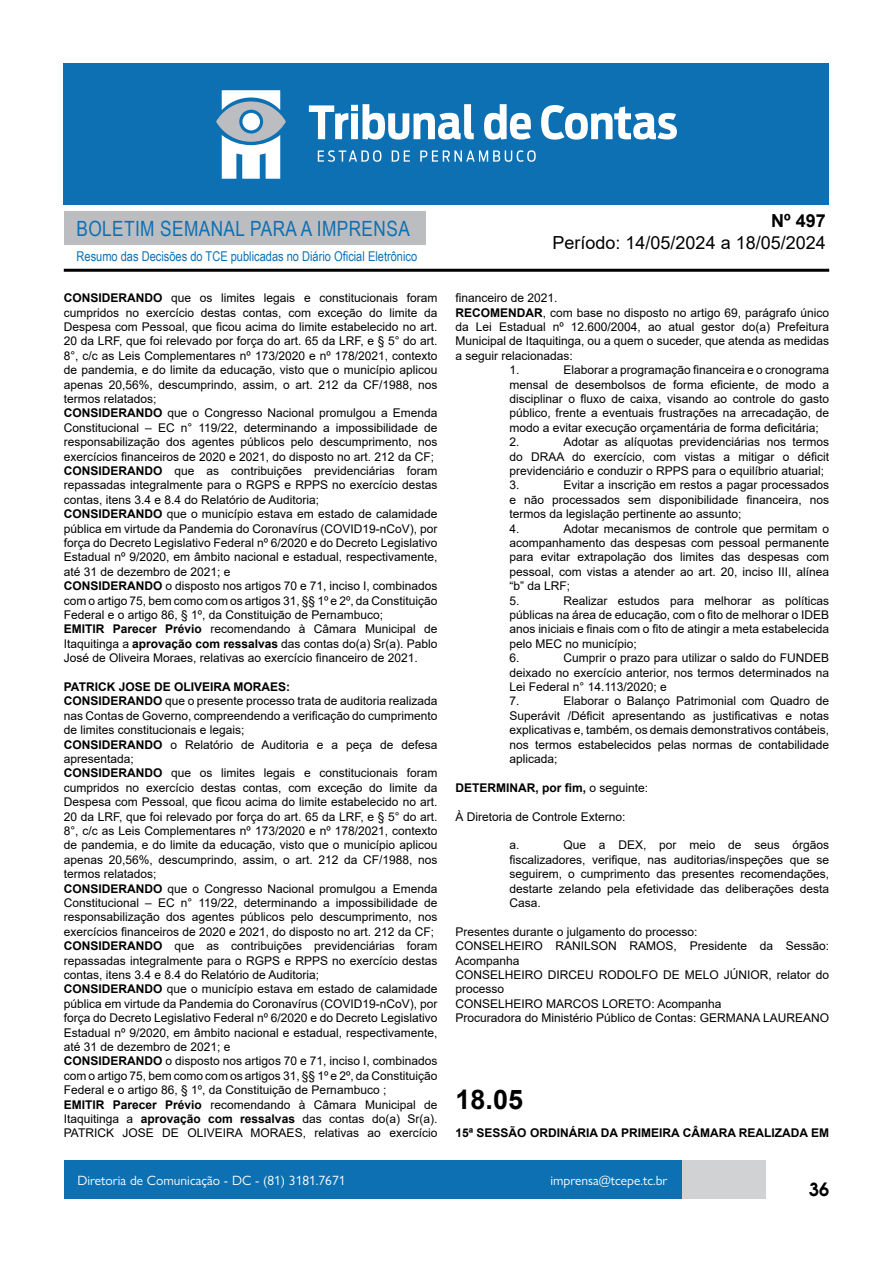
<style>
.page{position:relative;width:893px;height:1263px;background:#fff}
.page>*{position:absolute;margin:0;border:0;box-sizing:border-box;transform-origin:0 0}
.t1{font:700 27px "Arial";color:#000}
.t2{font:21px "Arial Narrow";letter-spacing:.02em;color:#0d70b3}
.t3{font:18px "Arial";color:#000}
.t4{font:700 18px "Arial";color:#000}
.t5{font:600 18px "Avant Garde";color:#000}
.t6{font:13.5px "Gill Sans Nova";color:#fff}
.t7{font:13.5px "Arial Narrow";color:#0d70b3}
.t8{font:12px/14.4px "Arial";color:#000;text-align:justify}
.t9{font:700 12px "Arial";color:#000}
.s1{font-weight:700}
.s2{font-weight:400}
</style>
<div class="page">
<div style="left:148px;top:1160px;width:617px;height:39px;background:#d1d2d4"></div>
<div style="left:64px;top:211px;width:361px;height:33px;background:#bcbdc0"></div>
<hr style="left:64px;top:269px;width:765px;height:3px;background:#000">
<div style="left:64px;top:64px;width:765px;height:141px;background:#0d70b3"></div>
<svg style="left:309px;top:104px;width:165px;height:36px"></svg>
<svg style="left:484px;top:104px;width:47px;height:36px"></svg>
<svg style="left:541px;top:105px;width:136px;height:35px"></svg>
<svg style="left:318px;top:150px;width:63px;height:12px"></svg>
<svg style="left:392px;top:150px;width:18px;height:12px"></svg>
<svg style="left:420px;top:150px;width:116px;height:12px"></svg>
<svg style="left:216px;top:90px;width:70px;height:89px"></svg>
<div style="left:64px;top:1160px;width:617px;height:39px;background:#0d70b3"></div>
<h2 class="t2" style="left:77px;top:213px;width:335px">BOLETIM SEMANAL PARA A IMPRENSA</h2>
<p class="t7" style="left:77px;top:246px;width:342px">Resumo das Decisões do TCE publicadas no Diário Oficial Eletrônico</p>
<p class="t8" style="left:64px;top:291px;width:375px"><span class="s1">CONSIDERANDO</span> que os limites legais e constitucionais foram cumpridos no exercício destas contas, com exceção do limite da Despesa com Pessoal, que ficou acima do limite estabelecido no art.<br>20 da LRF, que foi relevado por força do art. 65 da LRF, e § 5° do art.<br>8°, c/c as Leis Complementares nº 173/2020 e nº 178/2021, contexto de pandemia, e do limite da educação, visto que o município aplicou apenas 20,56%, descumprindo, assim, o art. 212 da CF/1988, nos termos relatados;</p>
<p class="t8" style="left:64px;top:406px;width:375px"><span class="s1">CONSIDERANDO</span> que o Congresso Nacional promulgou a Emenda Constitucional – EC n° 119/22, determinando a impossibilidade de responsabilização dos agentes públicos pelo descumprimento, nos exercícios financeiros de 2020 e 2021, do disposto no art. 212 da CF;</p>
<p class="t8" style="left:64px;top:463px;width:375px"><span class="s1">CONSIDERANDO</span> que as contribuições previdenciárias foram repassadas integralmente para o RGPS e RPPS no exercício destas contas, itens 3.4 e 8.4 do Relatório de Auditoria;</p>
<p class="t8" style="left:64px;top:507px;width:375px"><span class="s1">CONSIDERANDO</span> que o município estava em estado de calamidade pública em virtude da Pandemia do Coronavírus (COVID19-nCoV), por força do Decreto Legislativo Federal nº 6/2020 e do Decreto Legislativo Estadual nº 9/2020, em âmbito nacional e estadual, respectivamente, até 31 de dezembro de 2021; e</p>
<p class="t8" style="left:64px;top:579px;width:375px"><span class="s1">CONSIDERANDO</span> o disposto nos artigos 70 e 71, inciso I, combinados com o artigo 75, bem como com os artigos 31, §§ 1º e 2º, da Constituição Federal e o artigo 86, § 1º, da Constituição de Pernambuco;</p>
<p class="t8" style="left:64px;top:622px;width:375px"><span class="s1">EMITIR Parecer Prévio</span> recomendando à Câmara Municipal de Itaquitinga a <span class="s1">aprovação com ressalvas</span> das contas do(a) Sr(a). Pablo José de Oliveira Moraes, relativas ao exercício financeiro de 2021.</p>
<p class="t9" style="left:64px;top:678px;width:228px">PATRICK JOSE DE OLIVEIRA MORAES:</p>
<p class="t8" style="left:64px;top:694px;width:375px"><span class="s1">CONSIDERANDO</span> que o presente processo trata de auditoria realizada nas Contas de Governo, compreendendo a verificação do cumprimento de limites constitucionais e legais;</p>
<p class="t8" style="left:64px;top:737px;width:375px"><span class="s1">CONSIDERANDO</span> o Relatório de Auditoria e a peça de defesa apresentada;</p>
<p class="t8" style="left:64px;top:766px;width:375px"><span class="s1">CONSIDERANDO</span> que os limites legais e constitucionais foram cumpridos no exercício destas contas, com exceção do limite da Despesa com Pessoal, que ficou acima do limite estabelecido no art.<br>20 da LRF, que foi relevado por força do art. 65 da LRF, e § 5° do art.<br>8°, c/c as Leis Complementares nº 173/2020 e nº 178/2021, contexto de pandemia, e do limite da educação, visto que o município aplicou apenas 20,56%, descumprindo, assim, o art. 212 da CF/1988, nos termos relatados;</p>
<p class="t8" style="left:64px;top:881px;width:375px"><span class="s1">CONSIDERANDO</span> que o Congresso Nacional promulgou a Emenda Constitucional – EC n° 119/22, determinando a impossibilidade de responsabilização dos agentes públicos pelo descumprimento, nos exercícios financeiros de 2020 e 2021, do disposto no art. 212 da CF;</p>
<p class="t8" style="left:64px;top:939px;width:375px"><span class="s1">CONSIDERANDO</span> que as contribuições previdenciárias foram repassadas integralmente para o RGPS e RPPS no exercício destas contas, itens 3.4 e 8.4 do Relatório de Auditoria;</p>
<p class="t8" style="left:64px;top:982px;width:375px"><span class="s1">CONSIDERANDO</span> que o município estava em estado de calamidade pública em virtude da Pandemia do Coronavírus (COVID19-nCoV), por força do Decreto Legislativo Federal nº 6/2020 e do Decreto Legislativo Estadual nº 9/2020, em âmbito nacional e estadual, respectivamente, até 31 de dezembro de 2021; e</p>
<p class="t8" style="left:64px;top:1054px;width:375px"><span class="s1">CONSIDERANDO</span> o disposto nos artigos 70 e 71, inciso I, combinados com o artigo 75, bem como com os artigos 31, §§ 1º e 2º, da Constituição Federal e o artigo 86, § 1º, da Constituição de Pernambuco ;</p>
<p class="t8" style="left:64px;top:1097px;width:375px"><span class="s1">EMITIR Parecer Prévio</span> recomendando à Câmara Municipal de Itaquitinga a <span class="s1">aprovação com ressalvas</span> das contas do(a) Sr(a).<br>PATRICK JOSE DE OLIVEIRA MORAES, relativas ao exercício</p>
<h3 class="t4" style="left:771px;top:208px;width:56px">Nº 497</h3>
<h3 class="t3" style="left:552px;top:230px;width:275px">Período: 14/05/2024 a 18/05/2024</h3>
<p class="t8" style="left:455px;top:291px;width:104px">financeiro de 2021.</p>
<p class="t8" style="left:455px;top:305px;width:375px"><span class="s1">RECOMENDAR</span>, com base no disposto no artigo 69, parágrafo único da Lei Estadual nº 12.600/2004, ao atual gestor do(a) Prefeitura Municipal de Itaquitinga, ou a quem o suceder, que atenda as medidas a seguir relacionadas:</p>
<p class="t8" style="left:509px;top:363px;width:12px">1.</p>
<p class="t8" style="left:509px;top:363px;width:321px;text-indent:54px">Elaborar a programação financeira e o cronograma mensal de desembolsos de forma eficiente, de modo a disciplinar o fluxo de caixa, visando ao controle do gasto público, frente a eventuais frustrações na arrecadação, de modo a evitar execução orçamentária de forma deficitária;</p>
<p class="t8" style="left:509px;top:435px;width:12px">2.</p>
<p class="t8" style="left:509px;top:435px;width:321px;text-indent:54px">Adotar as alíquotas previdenciárias nos termos do DRAA do exercício, com vistas a mitigar o déficit previdenciário e conduzir o RPPS para o equilíbrio atuarial;</p>
<p class="t8" style="left:509px;top:478px;width:12px">3.</p>
<p class="t8" style="left:509px;top:478px;width:321px;text-indent:54px">Evitar a inscrição em restos a pagar processados e não processados sem disponibilidade financeira, nos termos da legislação pertinente ao assunto;</p>
<p class="t8" style="left:509px;top:521px;width:12px">4.</p>
<p class="t8" style="left:509px;top:521px;width:321px;text-indent:54px">Adotar mecanismos de controle que permitam o acompanhamento das despesas com pessoal permanente para evitar extrapolação dos limites das despesas com pessoal, com vistas a atender ao art. 20, inciso III, alínea “b” da LRF;</p>
<p class="t8" style="left:509px;top:593px;width:12px">5.</p>
<p class="t8" style="left:509px;top:593px;width:321px;text-indent:54px">Realizar estudos para melhorar as políticas públicas na área de educação, com o fito de melhorar o IDEB anos iniciais e finais com o fito de atingir a meta estabelecida pelo MEC no município;</p>
<p class="t8" style="left:509px;top:651px;width:12px">6.</p>
<p class="t8" style="left:509px;top:651px;width:321px;text-indent:54px">Cumprir o prazo para utilizar o saldo do FUNDEB deixado no exercício anterior, nos termos determinados na Lei Federal n° 14.113/2020; e</p>
<p class="t8" style="left:509px;top:694px;width:12px">7.</p>
<p class="t8" style="left:509px;top:694px;width:321px;text-indent:54px">Elaborar o Balanço Patrimonial com Quadro de Superávit /Déficit apresentando as justificativas e notas explicativas e, também, os demais demonstrativos contábeis, nos termos estabelecidos pelas normas de contabilidade aplicada;</p>
<p class="t9" style="left:455px;top:779px;width:194px">DETERMINAR, por fim, <span class="s2">o seguinte:</span></p>
<p class="t8" style="left:455px;top:809px;width:172px">À Diretoria de Controle Externo:</p>
<p class="t8" style="left:509px;top:838px;width:12px">a.</p>
<p class="t8" style="left:509px;top:838px;width:321px;text-indent:54px">Que a DEX, por meio de seus órgãos fiscalizadores, verifique, nas auditorias/inspeções que se seguirem, o cumprimento das presentes recomendações, destarte zelando pela efetividade das deliberações desta Casa.</p>
<p class="t8" style="left:455px;top:924px;width:244px">Presentes durante o julgamento do processo:</p>
<p class="t8" style="left:455px;top:939px;width:375px">CONSELHEIRO RANILSON RAMOS, Presidente da Sessão:<br>Acompanha</p>
<p class="t8" style="left:455px;top:967px;width:375px">CONSELHEIRO DIRCEU RODOLFO DE MELO JÚNIOR, relator do processo</p>
<p class="t8" style="left:455px;top:996px;width:267px">CONSELHEIRO MARCOS LORETO: Acompanha</p>
<p class="t8" style="left:455px;top:1011px;width:375px">Procuradora do Ministério Público de Contas: GERMANA LAUREANO</p>
<p class="t1" style="left:455px;top:1080px;width:69px">18.05</p>
<p class="t9" style="left:455px;top:1125px;width:375px">15ª SESSÃO ORDINÁRIA DA PRIMEIRA CÂMARA REALIZADA EM</p>
<p class="t6" style="left:77px;top:1172px;width:270px">Diretoria de Comunicação - DC - (81) 3181.7671</p>
<p class="t6" style="left:550px;top:1172px;width:119px">imprensa@tcepe.tc.br</p>
<h3 class="t5" style="left:809px;top:1177px;width:22px">36</h3>
</div>
